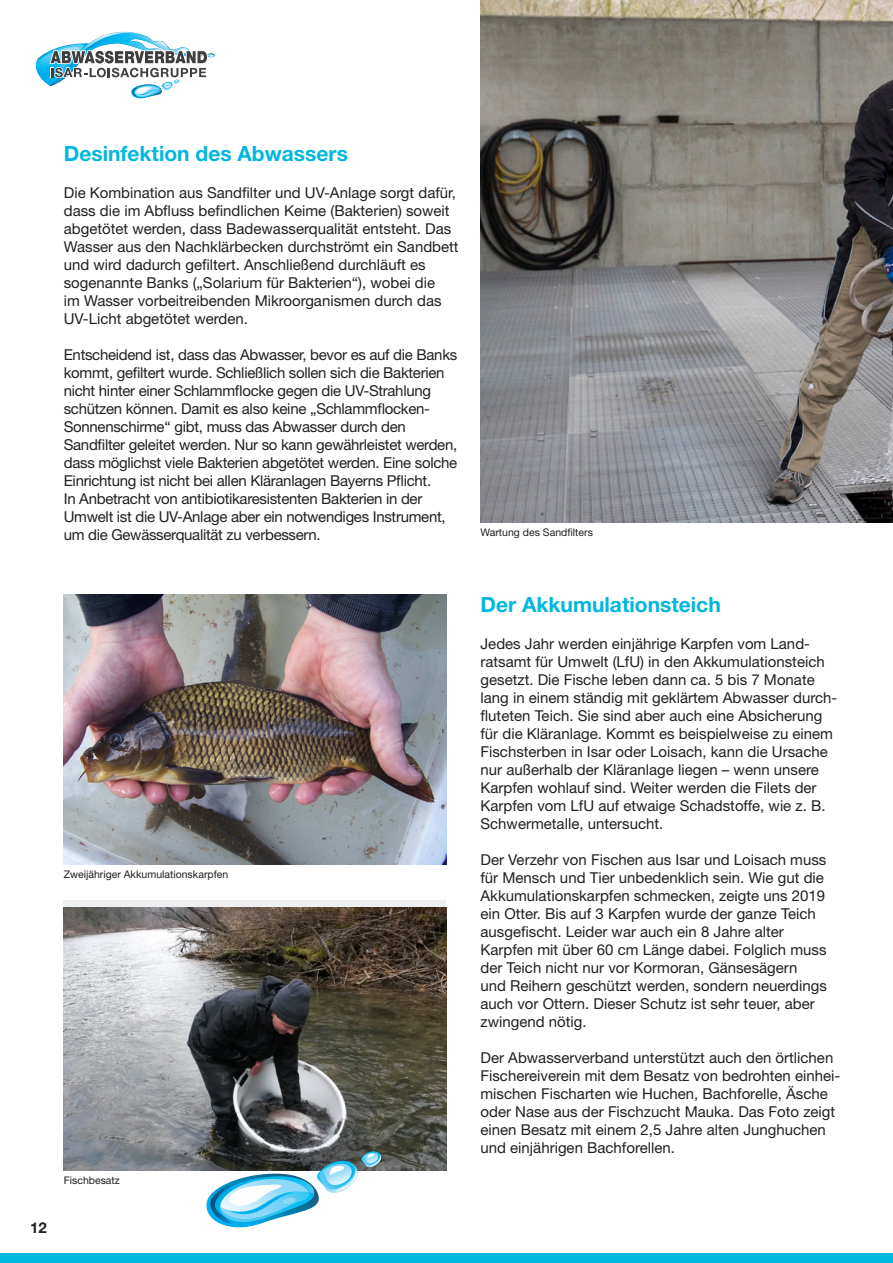
<style>
.page{position:relative;width:893px;height:1263px;background:#fff}
.page>*{position:absolute;margin:0;border:0;box-sizing:border-box;transform-origin:0 0}
.t1{font:700 21px "Helvetica Neue LT Std";color:#00b7de}
.t2{font:15px/18px "Helvetica Neue LT Std";color:#231f20}
.t3{font:15px/18px "Helvetica Neue LT Std";letter-spacing:-.02em;color:#231f20}
.t4{font:700 15px "Helvetica Neue LT Std";color:#231f20}
.t5{font:10.5px "Helvetica Neue LT Std";color:#231f20}
</style>
<div class="page">
<div style="left:0;top:1253px;width:893px;height:10px;background:#00b7de"></div>
<svg style="left:36px;top:31px;width:179px;height:68px"></svg>
<img style="left:480px;top:0;width:413px;height:522px">
<img style="left:64px;top:594px;width:382px;height:270px">
<div style="left:64px;top:900px;width:382px;height:270px;background:#edeff1"></div>
<img style="left:64px;top:907px;width:382px;height:263px">
<svg style="left:174px;top:1118px;width:240px;height:110px"></svg>
<p class="t1" style="left:64px;top:141px;width:286px">Desinfektion des Abwassers</p>
<p class="t2" style="left:64px;top:183px;width:396px">Die Kombination aus Sandfilter und UV-Anlage sorgt dafür, dass die im Abfluss befindlichen Keime (Bakterien) soweit abgetötet werden, dass Badewasserqualität entsteht. Das Wasser aus den Nachklärbecken durchströmt ein Sandbett und wird dadurch gefiltert. Anschließend durchläuft es sogenannte Banks („Solarium für Bakterien“), wobei die<br>im Wasser vorbeitreibenden Mikroorganismen durch das UV-Licht abgetötet werden.</p>
<p class="t3" style="left:64px;top:345px;width:395px">Entscheidend ist, dass das Abwasser, bevor es auf die Banks kommt, gefiltert wurde. Schließlich sollen sich die Bakterien nicht hinter einer Schlammflocke gegen die UV-Strahlung schützen können. Damit es also keine „Schlammflocken-Sonnenschirme“ gibt, muss das Abwasser durch den Sandfilter geleitet werden. Nur so kann gewährleistet werden, dass möglichst viele Bakterien abgetötet werden. Eine solche Einrichtung ist nicht bei allen Kläranlagen Bayerns Pflicht.<br>In Anbetracht von antibiotikaresistenten Bakterien in der Umwelt ist die UV-Anlage aber ein notwendiges Instrument, um die Gewässerqualität zu verbessern.</p>
<p class="t5" style="left:64px;top:868px;width:166px">Zweijähriger Akkumulationskarpfen</p>
<p class="t4" style="left:30px;top:1219px;width:18px">12</p>
<p class="t5" style="left:64px;top:1174px;width:58px">Fischbesatz</p>
<p class="t5" style="left:480px;top:526px;width:114px">Wartung des Sandfilters</p>
<p class="t1" style="left:480px;top:591px;width:242px">Der Akkumulationsteich</p>
<p class="t2" style="left:480px;top:634px;width:358px">Jedes Jahr werden einjährige Karpfen vom Land&shy;ratsamt für Umwelt (LfU) in den Akkumulationsteich gesetzt. Die Fische leben dann ca. 5 bis 7 Monate lang in einem ständig mit geklärtem Abwasser durch&shy;fluteten Teich. Sie sind aber auch eine Absicherung für die Kläranlage. Kommt es beispielweise zu einem Fischsterben in Isar oder Loisach, kann die Ursache nur außerhalb der Kläranlage liegen – wenn unsere Karpfen wohlauf sind. Weiter werden die Filets der Karpfen vom LfU auf etwaige Schadstoffe, wie z. B.<br>Schwermetalle, untersucht.</p>
<p class="t2" style="left:480px;top:850px;width:347px">Der Verzehr von Fischen aus Isar und Loisach muss</p>
<p class="t2" style="left:480px;top:868px;width:345px">für Mensch und Tier unbedenklich sein. Wie gut die</p>
<p class="t2" style="left:480px;top:886px;width:346px">Akkumulationskarpfen schmecken, zeigte uns 2019</p>
<p class="t2" style="left:480px;top:904px;width:337px">ein Otter. Bis auf 3 Karpfen wurde der ganze Teich</p>
<p class="t2" style="left:480px;top:922px;width:305px">ausgefischt. Leider war auch ein 8 Jahre alter</p>
<p class="t2" style="left:480px;top:940px;width:347px">Karpfen mit über 60 cm Länge dabei. Folglich muss</p>
<p class="t2" style="left:480px;top:958px;width:318px">der Teich nicht nur vor Kormoran, Gänsesägern</p>
<p class="t2" style="left:480px;top:976px;width:348px">und Reihern geschützt werden, sondern neuerdings</p>
<p class="t2" style="left:480px;top:994px;width:336px">auch vor Ottern. Dieser Schutz ist sehr teuer, aber</p>
<p class="t2" style="left:480px;top:1012px;width:108px">zwingend nötig.</p>
<p class="t2" style="left:480px;top:1048px;width:354px">Der Abwasserverband unterstützt auch den örtlichen</p>
<p class="t2" style="left:480px;top:1066px;width:361px">Fischereiverein mit dem Besatz von bedrohten einhei&shy;mischen Fischarten wie Huchen, Bachforelle, Äsche</p>
<p class="t2" style="left:480px;top:1102px;width:356px">oder Nase aus der Fischzucht Mauka. Das Foto zeigt einen Besatz mit einem 2,5 Jahre alten Junghuchen und einjährigen Bachforellen.</p>
</div>
